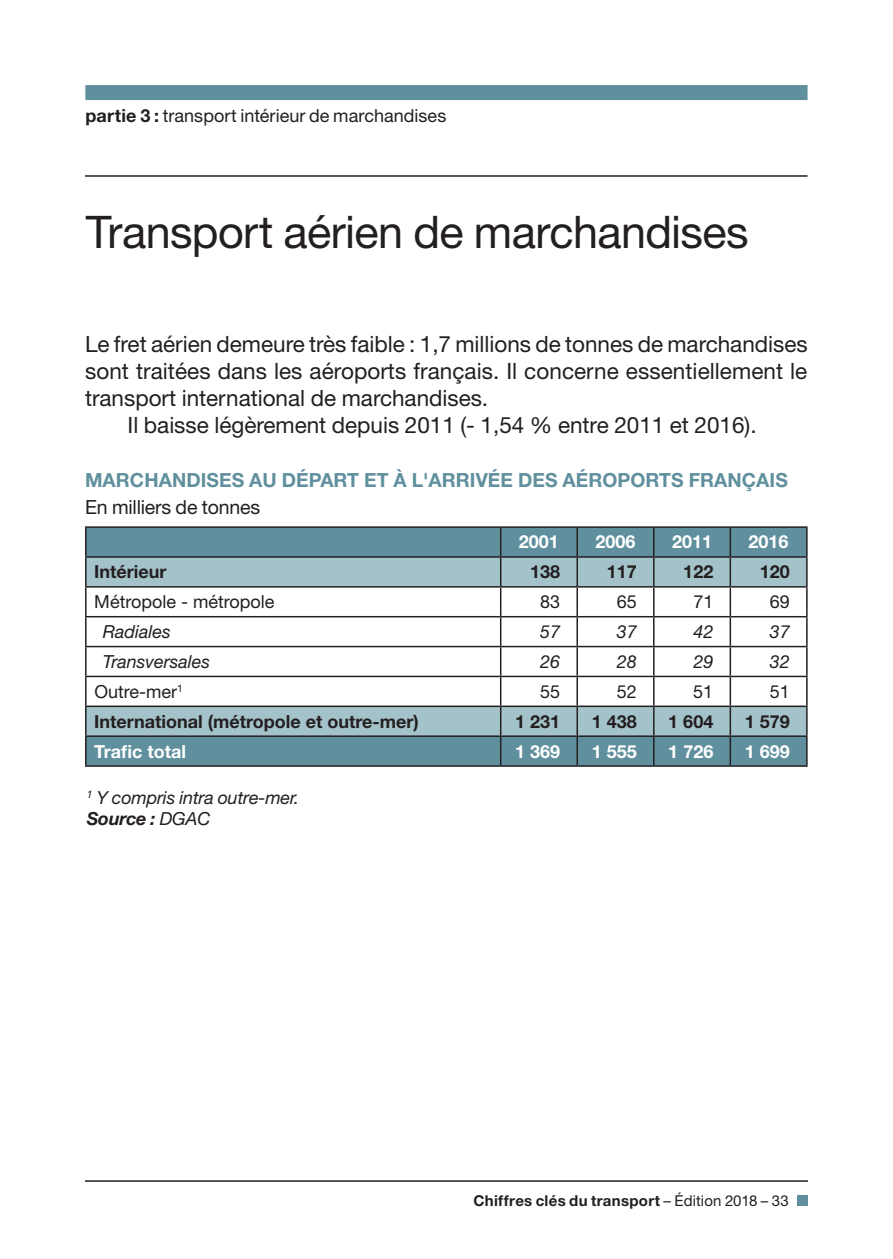
<style>
.page{position:relative;width:893px;height:1259px;background:#fff}
.page>*{position:absolute;margin:0;border:0;box-sizing:border-box;transform-origin:0 0}
.t1{font:45px "Helvetica Neue LT Std";letter-spacing:-.015em;color:#231f20}
.t2{font:22.5px "Helvetica Neue LT Std";color:#231f20}
.t3{font:700 19.5px "Helvetica Neue LT Std";letter-spacing:.005em;color:#60909d}
.t4{font:19.5px "Helvetica Neue LT Std";letter-spacing:-.01em;color:#231f20}
.t5{font:18px "Helvetica Neue LT Std";color:#231f20}
.t6{font:italic 18px/21px "Helvetica Neue LT Std";color:#231f20}
.t7{font:700 18px "Helvetica Neue LT Std";color:#231f20}
.t8{font:700 18px "Helvetica Neue LT Std";color:#fff}
.t9{font:700 15px "Helvetica Neue LT Std";letter-spacing:.02em;color:#231f20}
.s1{font-weight:700}
.s2{font-weight:400}
</style>
<div class="page">
<div style="left:797px;top:1195px;width:11px;height:11px;background:#60909d"></div>
<hr style="left:85px;top:1180px;width:723px;height:1px;background:#231f20">
<div style="left:85px;top:85px;width:722px;height:15px;background:#60909d"></div>
<hr style="left:85px;top:175px;width:722px;height:2px;background:#231f20">
<div style="left:87px;top:528px;width:719px;height:237px;background:#60909d"></div>
<svg style="left:87px;top:558px;width:719px;height:177px"></svg>
<hr style="left:576px;top:528px;width:2px;height:28px;background:#231f20">
<hr style="left:85px;top:558px;width:2px;height:28px;background:#231f20">
<hr style="left:576px;top:558px;width:2px;height:28px;background:#231f20">
<hr style="left:806px;top:558px;width:2px;height:28px;background:#231f20">
<hr style="left:85px;top:586px;width:416px;height:1px;background:#231f20">
<hr style="left:85px;top:587px;width:2px;height:29px;background:#231f20">
<hr style="left:501px;top:586px;width:76px;height:1px;background:#231f20">
<hr style="left:577px;top:586px;width:77px;height:1px;background:#231f20">
<hr style="left:576px;top:587px;width:2px;height:29px;background:#231f20">
<hr style="left:654px;top:586px;width:76px;height:1px;background:#231f20">
<hr style="left:730px;top:586px;width:78px;height:1px;background:#231f20">
<hr style="left:806px;top:587px;width:2px;height:29px;background:#231f20">
<hr style="left:85px;top:616px;width:416px;height:1px;background:#231f20">
<hr style="left:85px;top:617px;width:2px;height:29px;background:#231f20">
<hr style="left:501px;top:616px;width:76px;height:1px;background:#231f20">
<hr style="left:577px;top:616px;width:77px;height:1px;background:#231f20">
<hr style="left:576px;top:617px;width:2px;height:29px;background:#231f20">
<hr style="left:654px;top:616px;width:76px;height:1px;background:#231f20">
<hr style="left:730px;top:616px;width:78px;height:1px;background:#231f20">
<hr style="left:806px;top:617px;width:2px;height:29px;background:#231f20">
<hr style="left:85px;top:646px;width:416px;height:1px;background:#231f20">
<hr style="left:85px;top:647px;width:2px;height:28px;background:#231f20">
<hr style="left:501px;top:646px;width:76px;height:1px;background:#231f20">
<hr style="left:577px;top:646px;width:77px;height:1px;background:#231f20">
<hr style="left:576px;top:647px;width:2px;height:28px;background:#231f20">
<hr style="left:654px;top:646px;width:76px;height:1px;background:#231f20">
<hr style="left:730px;top:646px;width:78px;height:1px;background:#231f20">
<hr style="left:806px;top:647px;width:2px;height:28px;background:#231f20">
<hr style="left:85px;top:675px;width:416px;height:2px;background:#231f20">
<hr style="left:85px;top:677px;width:2px;height:28px;background:#231f20">
<hr style="left:501px;top:675px;width:76px;height:2px;background:#231f20">
<hr style="left:577px;top:675px;width:77px;height:2px;background:#231f20">
<hr style="left:576px;top:677px;width:2px;height:28px;background:#231f20">
<hr style="left:654px;top:675px;width:76px;height:2px;background:#231f20">
<hr style="left:730px;top:675px;width:78px;height:2px;background:#231f20">
<hr style="left:806px;top:677px;width:2px;height:28px;background:#231f20">
<hr style="left:85px;top:705px;width:416px;height:2px;background:#231f20">
<hr style="left:85px;top:707px;width:2px;height:28px;background:#231f20">
<hr style="left:501px;top:705px;width:76px;height:2px;background:#231f20">
<hr style="left:577px;top:705px;width:77px;height:2px;background:#231f20">
<hr style="left:576px;top:707px;width:2px;height:28px;background:#231f20">
<hr style="left:654px;top:705px;width:76px;height:2px;background:#231f20">
<hr style="left:730px;top:705px;width:78px;height:2px;background:#231f20">
<hr style="left:806px;top:707px;width:2px;height:28px;background:#231f20">
<hr style="left:85px;top:735px;width:416px;height:2px;background:#231f20">
<hr style="left:85px;top:737px;width:2px;height:28px;background:#231f20">
<hr style="left:501px;top:735px;width:76px;height:2px;background:#231f20">
<svg style="left:500px;top:528px;width:1px;height:237px"></svg>
<hr style="left:577px;top:735px;width:77px;height:2px;background:#231f20">
<hr style="left:576px;top:737px;width:2px;height:28px;background:#231f20">
<hr style="left:654px;top:735px;width:76px;height:2px;background:#231f20">
<svg style="left:653px;top:528px;width:1px;height:237px"></svg>
<hr style="left:730px;top:735px;width:78px;height:2px;background:#231f20">
<svg style="left:730px;top:528px;width:1px;height:237px"></svg>
<hr style="left:806px;top:737px;width:2px;height:28px;background:#231f20">
<hr style="left:85px;top:765px;width:416px;height:2px;background:#231f20">
<hr style="left:501px;top:765px;width:76px;height:2px;background:#231f20">
<hr style="left:577px;top:765px;width:77px;height:2px;background:#231f20">
<hr style="left:654px;top:765px;width:76px;height:2px;background:#231f20">
<hr style="left:730px;top:765px;width:78px;height:2px;background:#231f20">
<hr style="left:85px;top:526px;width:416px;height:2px;background:#231f20">
<hr style="left:85px;top:528px;width:2px;height:28px;background:#231f20">
<hr style="left:501px;top:526px;width:76px;height:2px;background:#231f20">
<hr style="left:577px;top:526px;width:77px;height:2px;background:#231f20">
<hr style="left:654px;top:526px;width:76px;height:2px;background:#231f20">
<hr style="left:730px;top:526px;width:78px;height:2px;background:#231f20">
<hr style="left:806px;top:528px;width:2px;height:28px;background:#231f20">
<hr style="left:85px;top:556px;width:416px;height:2px;background:#231f20">
<hr style="left:501px;top:556px;width:76px;height:2px;background:#231f20">
<hr style="left:577px;top:556px;width:77px;height:2px;background:#231f20">
<hr style="left:654px;top:556px;width:76px;height:2px;background:#231f20">
<hr style="left:730px;top:556px;width:78px;height:2px;background:#231f20">
<p class="t5" style="left:85px;top:105px;width:363px"><span class="s1">partie 3 :</span> transport intérieur de marchandises</p>
<h1 class="t1" style="left:86px;top:205px;width:664px">Transport aérien de marchandises</h1>
<p class="t2" style="left:85px;top:331px;width:724px">Le fret aérien demeure très faible : 1,7 millions de tonnes de marchandises</p>
<p class="t2" style="left:85px;top:358px;width:724px">sont traitées dans les aéroports français. Il concerne essentiellement le</p>
<p class="t2" style="left:85px;top:385px;width:405px">transport international de marchandises.</p>
<p class="t2" style="left:128px;top:412px;width:631px">Il baisse légèrement depuis 2011 (- 1,54 % entre 2011 et 2016).</p>
<p class="t3" style="left:85px;top:468px;width:704px">MARCHANDISES AU DÉPART ET À L'ARRIVÉE DES AÉROPORTS FRANÇAIS</p>
<p class="t4" style="left:85px;top:495px;width:177px">En milliers de tonnes</p>
<p class="t8" style="left:519px;top:531px;width:42px">2001</p>
<p class="t8" style="left:595px;top:531px;width:42px">2006</p>
<p class="t8" style="left:672px;top:531px;width:42px">2011</p>
<p class="t8" style="left:749px;top:531px;width:42px">2016</p>
<p class="t7" style="left:94px;top:561px;width:74px">Intérieur</p>
<p class="t7" style="left:530px;top:561px;width:32px">138</p>
<p class="t7" style="left:607px;top:561px;width:32px">117</p>
<p class="t7" style="left:683px;top:561px;width:32px">122</p>
<p class="t7" style="left:760px;top:561px;width:32px">120</p>
<p class="t5" style="left:94px;top:591px;width:182px">Métropole - métropole</p>
<p class="t5" style="left:540px;top:591px;width:22px">83</p>
<p class="t5" style="left:617px;top:591px;width:22px">65</p>
<p class="t5" style="left:693px;top:591px;width:22px">71</p>
<p class="t5" style="left:770px;top:591px;width:22px">69</p>
<p class="t6" style="left:103px;top:621px;width:70px">Radiales</p>
<p class="t6" style="left:540px;top:621px;width:22px">57</p>
<p class="t6" style="left:617px;top:621px;width:22px">37</p>
<p class="t6" style="left:693px;top:621px;width:22px">42</p>
<p class="t6" style="left:770px;top:621px;width:22px">37</p>
<p class="t6" style="left:103px;top:651px;width:109px">Transversales</p>
<p class="t6" style="left:540px;top:651px;width:22px">26</p>
<p class="t6" style="left:617px;top:651px;width:22px">28</p>
<p class="t6" style="left:693px;top:651px;width:22px">29</p>
<p class="t6" style="left:770px;top:651px;width:22px">32</p>
<p class="t5" style="left:94px;top:680px;width:90px">Outre-mer<sup>1</sup></p>
<p class="t5" style="left:540px;top:680px;width:22px">55</p>
<p class="t5" style="left:617px;top:680px;width:22px">52</p>
<p class="t5" style="left:693px;top:680px;width:22px">51</p>
<p class="t5" style="left:770px;top:680px;width:22px">51</p>
<p class="t7" style="left:94px;top:710px;width:326px">International (métropole et outre-mer)</p>
<p class="t7" style="left:515px;top:710px;width:47px">1 231</p>
<p class="t7" style="left:592px;top:710px;width:47px">1 438</p>
<p class="t7" style="left:668px;top:710px;width:47px">1 604</p>
<p class="t7" style="left:745px;top:710px;width:47px">1 579</p>
<p class="t8" style="left:94px;top:740px;width:93px">Trafic total</p>
<p class="t8" style="left:515px;top:740px;width:47px">1 369</p>
<p class="t8" style="left:592px;top:740px;width:47px">1 555</p>
<p class="t8" style="left:668px;top:740px;width:47px">1 726</p>
<p class="t8" style="left:745px;top:740px;width:47px">1 699</p>
<p class="t6" style="left:87px;top:787px;width:214px"><sup>1</sup> Y compris intra outre-mer.<br><span class="s1">Source :</span> DGAC</p>
<p class="t9" style="left:473px;top:1191px;width:317px">Chiffres clés du transport <span class="s2">– Édition 2018 – 33</span></p>
</div>
